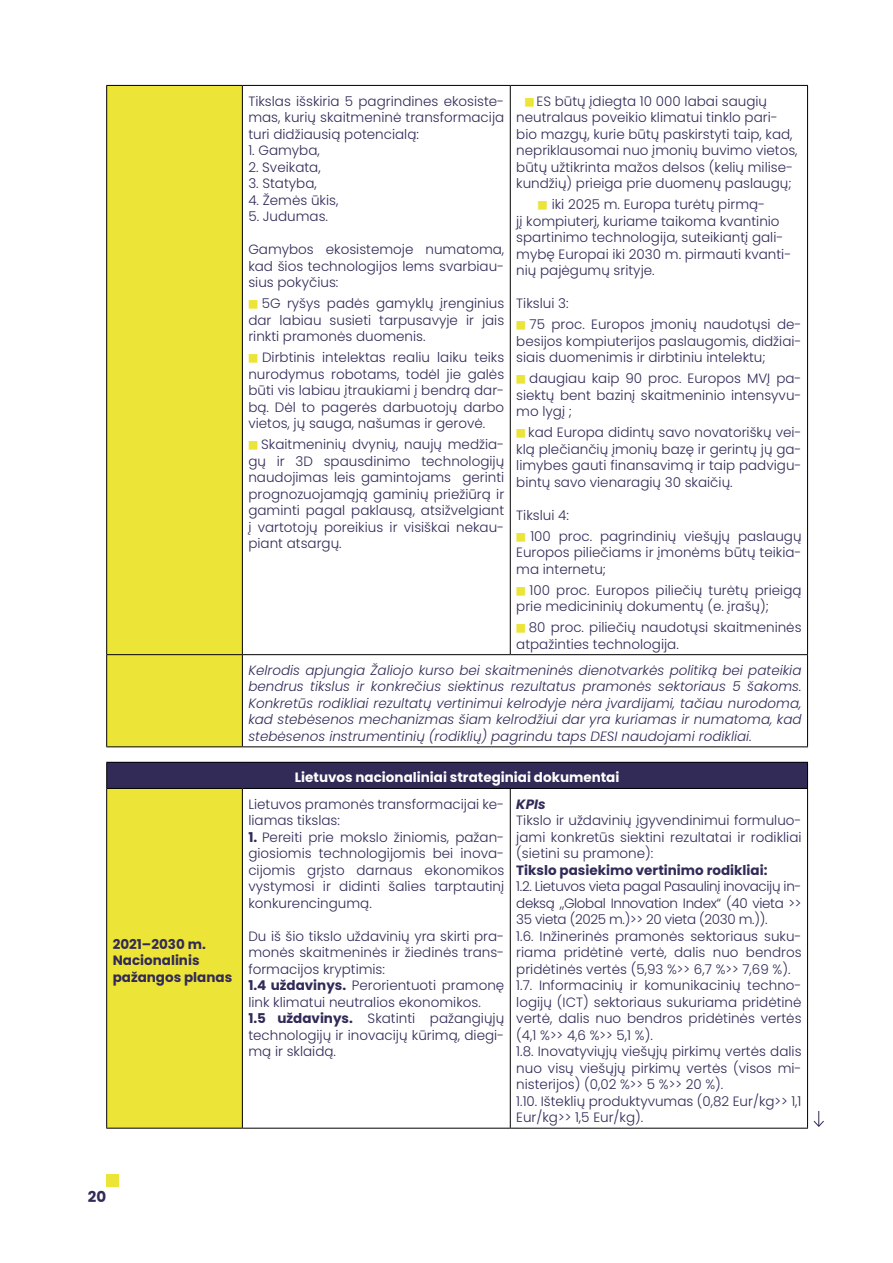
<style>
.page{position:relative;width:893px;height:1263px;background:#fff}
.page>*{position:absolute;margin:0;border:0;box-sizing:border-box;transform-origin:0 0}
.t1{font:700 15px "Poppins";color:#322a57}
.t2{font:300 13.5px/16.5px "Poppins";color:#322a57;text-align:justify}
.t3{font:italic 300 13.5px/16.5px "Poppins";color:#322a57;text-align:justify}
.t4{font:700 13.5px/16.5px "Poppins";color:#322a57}
.t5{font:700 13.5px "Poppins";color:#fff}
.t6{font:italic 700 13.5px "Poppins";color:#322a57}
.s1{font-family:"Source Sans Pro";font-size:10.5px;color:#ece436}
.s2{font-weight:700}
</style>
<div class="page">
<div style="left:106px;top:1174px;width:13px;height:12px;background:#ece436"></div>
<div style="left:107px;top:86px;width:135px;height:660px;background:#ece436"></div>
<hr style="left:106px;top:85px;width:136px;height:1px;background:#000">
<hr style="left:106px;top:86px;width:1px;height:568px;background:#000">
<hr style="left:242px;top:85px;width:268px;height:1px;background:#000">
<hr style="left:242px;top:86px;width:1px;height:568px;background:#000">
<hr style="left:510px;top:85px;width:298px;height:1px;background:#000">
<hr style="left:510px;top:86px;width:1px;height:568px;background:#000">
<hr style="left:807px;top:86px;width:1px;height:568px;background:#000">
<hr style="left:106px;top:654px;width:136px;height:1px;background:#000">
<hr style="left:106px;top:655px;width:1px;height:91px;background:#000">
<hr style="left:242px;top:654px;width:268px;height:1px;background:#000">
<hr style="left:242px;top:655px;width:1px;height:91px;background:#000">
<hr style="left:510px;top:654px;width:298px;height:1px;background:#000">
<hr style="left:807px;top:655px;width:1px;height:91px;background:#000">
<hr style="left:106px;top:746px;width:136px;height:1px;background:#000">
<hr style="left:242px;top:746px;width:268px;height:1px;background:#000">
<hr style="left:510px;top:746px;width:298px;height:1px;background:#000">
<div style="left:107px;top:762px;width:700px;height:26px;background:#322a57"></div>
<div style="left:107px;top:788px;width:135px;height:340px;background:#ece436"></div>
<hr style="left:106px;top:762px;width:136px;height:1px;background:#000">
<svg style="left:106px;top:763px;width:1px;height:25px"></svg>
<hr style="left:242px;top:762px;width:268px;height:1px;background:#000">
<hr style="left:510px;top:762px;width:298px;height:1px;background:#000">
<svg style="left:807px;top:763px;width:1px;height:25px"></svg>
<hr style="left:106px;top:788px;width:136px;height:1px;background:#000">
<hr style="left:106px;top:789px;width:1px;height:339px;background:#000">
<hr style="left:242px;top:788px;width:268px;height:1px;background:#000">
<hr style="left:242px;top:789px;width:1px;height:339px;background:#000">
<hr style="left:510px;top:788px;width:298px;height:1px;background:#000">
<hr style="left:510px;top:789px;width:1px;height:339px;background:#000">
<hr style="left:807px;top:789px;width:1px;height:339px;background:#000">
<hr style="left:106px;top:1128px;width:136px;height:1px;background:#000">
<hr style="left:242px;top:1128px;width:268px;height:1px;background:#000">
<hr style="left:510px;top:1128px;width:298px;height:1px;background:#000">
<svg style="left:813px;top:1111px;width:11px;height:16px"></svg>
<p class="t4" style="left:113px;top:936px;width:121px">2021–2030 m.<br>Nacionalinis pažangos planas</p>
<p class="t2" style="left:248px;top:93px;width:257px">Tikslas išskiria 5 pagrindines ekosiste&shy;mas, kurių skaitmeninė transformacija turi didžiausią potencialą:</p>
<p class="t2" style="left:248px;top:142px;width:73px">1. Gamyba,</p>
<p class="t2" style="left:248px;top:159px;width:74px">2. Sveikata,</p>
<p class="t2" style="left:248px;top:175px;width:70px">3. Statyba,</p>
<p class="t2" style="left:248px;top:192px;width:92px">4. Žemės ūkis,</p>
<p class="t2" style="left:248px;top:208px;width:81px">5. Judumas.</p>
<p class="t2" style="left:248px;top:241px;width:257px">Gamybos ekosistemoje numatoma, kad šios technologijos lems svarbiau&shy;sius pokyčius:</p>
<p class="t2" style="left:248px;top:295px;width:257px"><span class="s1">■</span> 5G ryšys padės gamyklų įrenginius dar labiau susieti tarpusavyje ir jais rinkti pramonės duomenis.</p>
<p class="t2" style="left:248px;top:349px;width:257px"><span class="s1">■</span> Dirbtinis intelektas realiu laiku teiks nurodymus robotams, todėl jie galės būti vis labiau įtraukiami į bendrą dar&shy;bą. Dėl to pagerės darbuotojų darbo vietos, jų sauga, našumas ir gerovė.</p>
<p class="t2" style="left:248px;top:436px;width:257px"><span class="s1">■</span> Skaitmeninių dvynių, naujų medžia&shy;gų ir 3D spausdinimo technologijų naudojimas leis gamintojams gerinti prognozuojamąją gaminių priežiūrą ir gaminti pagal paklausą, atsižvelgiant į vartotojų poreikius ir visiškai nekau&shy;piant atsargų.</p>
<p class="t2" style="left:516px;top:93px;width:283px;text-align:left;text-indent:9px"><span class="s1">■</span> ES būtų įdiegta 10 000 labai saugių neutralaus poveikio klimatui tinklo pari&shy;bio mazgų, kurie būtų paskirstyti taip, kad, nepriklausomai nuo įmonių buvimo vietos, būtų užtikrinta mažos delsos (kelių milise&shy;kundžių) prieiga prie duomenų paslaugų;</p>
<p class="t2" style="left:516px;top:196px;width:277px;text-align:left;text-indent:22px"><span class="s1">■</span> iki 2025 m. Europa turėtų pirmą-<br>jį kompiuterį, kuriame taikoma kvantinio spartinimo technologija, suteikiantį gali&shy;mybę Europai iki 2030 m. pirmauti kvanti&shy;nių pajėgumų srityje.</p>
<p class="t2" style="left:516px;top:295px;width:54px">Tikslui 3:</p>
<p class="t2" style="left:516px;top:316px;width:287px"><span class="s1">■</span> 75 proc. Europos įmonių naudotųsi de&shy;besijos kompiuterijos paslaugomis, didžiai&shy;siais duomenimis ir dirbtiniu intelektu;</p>
<p class="t2" style="left:516px;top:370px;width:287px"><span class="s1">■</span> daugiau kaip 90 proc. Europos MVĮ pa&shy;siektų bent bazinį skaitmeninio intensyvu&shy;mo lygį ;</p>
<p class="t2" style="left:516px;top:424px;width:287px"><span class="s1">■</span> kad Europa didintų savo novatoriškų vei&shy;klą plečiančių įmonių bazę ir gerintų jų ga&shy;limybes gauti finansavimą ir taip padvigu&shy;bintų savo vienaragių 30 skaičių.</p>
<p class="t2" style="left:516px;top:507px;width:54px">Tikslui 4:</p>
<p class="t2" style="left:516px;top:528px;width:287px"><span class="s1">■</span> 100 proc. pagrindinių viešųjų paslaugų Europos piliečiams ir įmonėms būtų teikia&shy;ma internetu;</p>
<p class="t2" style="left:516px;top:582px;width:287px"><span class="s1">■</span> 100 proc. Europos piliečių turėtų prieigą prie medicininių dokumentų (e. įrašų);</p>
<p class="t2" style="left:516px;top:619px;width:287px"><span class="s1">■</span> 80 proc. piliečių naudotųsi skaitmeninės atpažinties technologija.</p>
<p class="t3" style="left:248px;top:662px;width:555px">Kelrodis apjungia Žaliojo kurso bei skaitmeninės dienotvarkės politiką bei pateikia bendrus tikslus ir konkrečius siektinus rezultatus pramonės sektoriaus 5 šakoms.<br>Konkretūs rodikliai rezultatų vertinimui kelrodyje nėra įvardijami, tačiau nurodoma, kad stebėsenos mechanizmas šiam kelrodžiui dar yra kuriamas ir numatoma, kad stebėsenos instrumentinių (rodiklių) pagrindu taps DESI naudojami rodikliai.</p>
<p class="t5" style="left:295px;top:770px;width:326px">Lietuvos nacionaliniai strateginiai dokumentai</p>
<p class="t2" style="left:248px;top:796px;width:257px">Lietuvos pramonės transformacijai ke&shy;liamas tikslas:</p>
<p class="t2" style="left:248px;top:829px;width:257px"><span class="s2">1.</span> Pereiti prie mokslo žiniomis, pažan&shy;giosiomis technologijomis bei inova&shy;cijomis grįsto darnaus ekonomikos vystymosi ir didinti šalies tarptautinį konkurencingumą.</p>
<p class="t2" style="left:248px;top:928px;width:257px;text-align:left">Du iš šio tikslo uždavinių yra skirti pra&shy;monės skaitmeninės ir žiedinės trans&shy;formacijos kryptimis:<br><span class="s2">1.4 uždavinys.</span> Perorientuoti pramonę link klimatui neutralios ekonomikos.<br><span class="s2">1.5 uždavinys.</span> Skatinti pažangiųjų technologijų ir inovacijų kūrimą, diegi&shy;mą ir sklaidą.</p>
<p class="t6" style="left:516px;top:796px;width:31px">KPIs</p>
<p class="t2" style="left:516px;top:812px;width:287px">Tikslo ir uždavinių įgyvendinimui formuluo&shy;jami konkretūs siektini rezultatai ir rodikliai (sietini su pramone):</p>
<p class="t4" style="left:516px;top:862px;width:253px">Tikslo pasiekimo vertinimo rodikliai:</p>
<p class="t2" style="left:516px;top:878px;width:287px;text-align:left">1.2. Lietuvos vieta pagal Pasaulinį inovacijų in&shy;deksą „Global Innovation Index“ (40 vieta &gt;&gt; 35 vieta (2025 m.)&gt;&gt; 20 vieta (2030 m.)).<br>1.6. Inžinerinės pramonės sektoriaus suku&shy;riama pridėtinė vertė, dalis nuo bendros pridėtinės vertės (5,93 %&gt;&gt; 6,7 %&gt;&gt; 7,69 %).<br>1.7. Informacinių ir komunikacinių techno&shy;logijų (ICT) sektoriaus sukuriama pridėtinė vertė, dalis nuo bendros pridėtinės vertės (4,1 %&gt;&gt; 4,6 %&gt;&gt; 5,1 %).<br>1.8. Inovatyviųjų viešųjų pirkimų vertės dalis nuo visų viešųjų pirkimų vertės (visos mi&shy;nisterijos) (0,02 %&gt;&gt; 5 %&gt;&gt; 20 %).<br>1.10. Išteklių produktyvumas (0,82 Eur/kg&gt;&gt; 1,1<br>Eur/kg&gt;&gt; 1,5 Eur/kg).</p>
<p class="t1" style="left:88px;top:1188px;width:20px">20</p>
</div>
